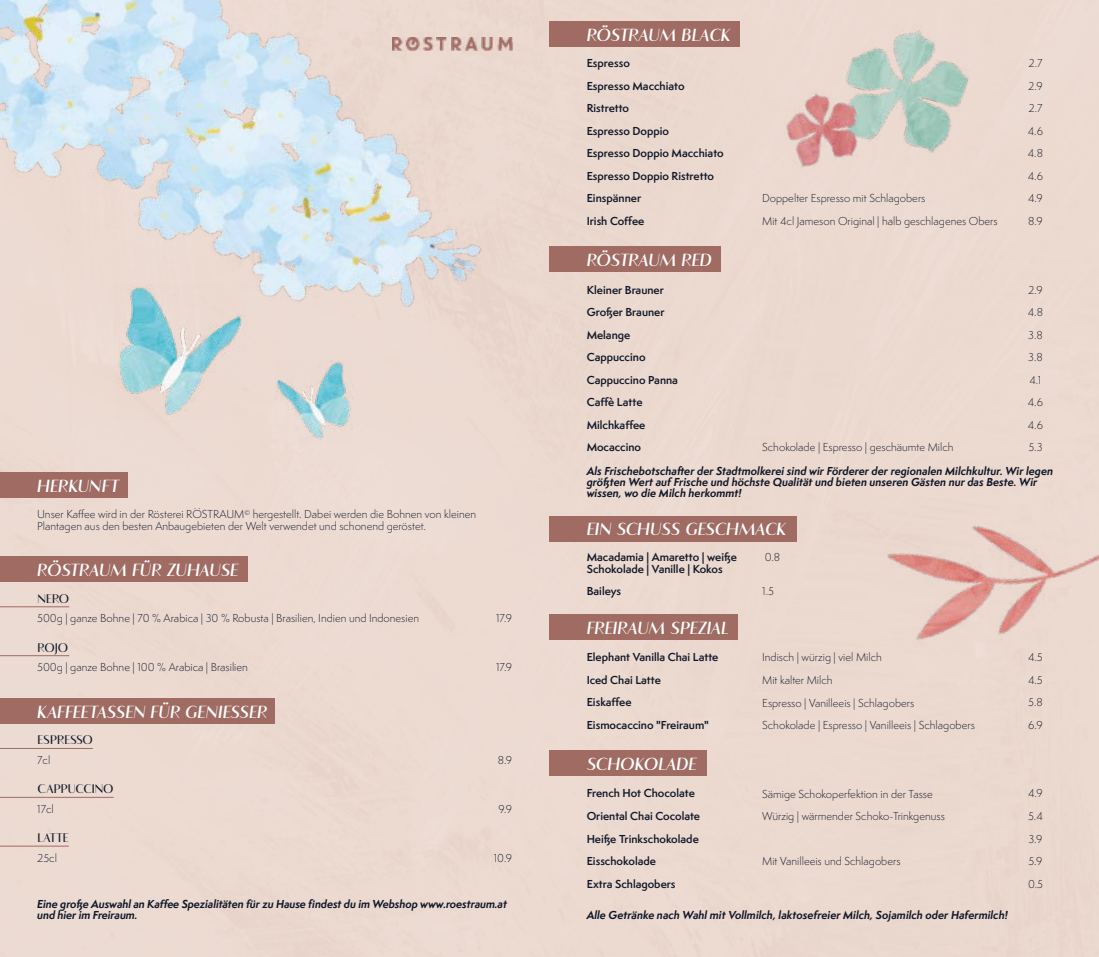
<style>
.page{position:relative;width:1099px;height:957px;background:#fff}
.page>*{position:absolute;margin:0;border:0;box-sizing:border-box;transform-origin:0 0}
.t1{font:italic 600 17.5px "Flatline Sans";letter-spacing:-.01em;color:#fff}
.t2{font:italic 600 17.5px "Flatline Sans";letter-spacing:.015em;color:#fff}
.t3{font:500 12.5px "Flatline Sans";color:#0f1728}
.t4{font:500 12.5px "Flatline Sans";letter-spacing:-.02em;color:#0f1728}
.t5{font:300 10.62px/22.5px "Semplicita Pro";color:#0f1728}
.t6{font:600 10.62px/22.5px "Semplicita Pro";color:#0f1728}
.t7{font:italic 700 10.62px/11.2px "Semplicita Pro";color:#0f1728}
</style>
<div class="page">
<div style="left:0;top:0;width:1098px;height:957px;background:#ecd9d1"></div>
<div style="left:0;top:472px;width:128px;height:25px;background:#9f6b63"></div>
<img style="left:0;top:0;width:571px;height:428px">
<img style="left:115px;top:283px;width:131px;height:138px">
<img style="left:275px;top:361px;width:77px;height:81px">
<img style="left:392px;top:37px;width:120px;height:14px">
<div style="left:0;top:556px;width:248px;height:26px;background:#9f6b63"></div>
<div style="left:0;top:698px;width:275px;height:26px;background:#9f6b63"></div>
<hr style="left:0;top:606px;width:69px;height:1px;background:#9f6b63">
<hr style="left:0;top:748px;width:93px;height:1px;background:#9f6b63">
<hr style="left:0;top:655px;width:69px;height:1px;background:#9f6b63">
<hr style="left:0;top:797px;width:114px;height:1px;background:#9f6b63">
<hr style="left:0;top:846px;width:69px;height:1px;background:#9f6b63">
<div style="left:549px;top:21px;width:191px;height:26px;background:#9f6b63"></div>
<div style="left:549px;top:246px;width:171px;height:26px;background:#9f6b63"></div>
<div style="left:549px;top:614px;width:189px;height:26px;background:#9f6b63"></div>
<div style="left:549px;top:750px;width:158px;height:26px;background:#9f6b63"></div>
<div style="left:549px;top:516px;width:247px;height:26px;background:#9f6b63"></div>
<img style="left:821px;top:7px;width:162px;height:166px">
<img style="left:771px;top:79px;width:99px;height:99px">
<img style="left:872px;top:485px;width:226px;height:184px">
<h1 class="t1" style="left:586px;top:24px;width:145px">RÖSTRAUM BLACK</h1>
<p class="t6" style="left:586px;top:52px;width:138px">Espresso<br>Espresso Macchiato<br>Ristretto<br>Espresso Doppio<br>Espresso Doppio Macchiato<br>Espresso Doppio Ristretto<br>Einspänner<br>Irish Coffee</p>
<p class="t5" style="left:1027px;top:52px;width:17px;text-align:justify">2.7<br>2.9<br>2.7<br>4.6<br>4.8<br>4.6<br>4.9<br>8.9</p>
<p class="t5" style="left:762px;top:187px;width:237px">Doppelter Espresso mit Schlagobers<br>Mit 4cl Jameson Original | halb geschlagenes Obers</p>
<h1 class="t2" style="left:37px;top:475px;width:83px">HERKUNFT</h1>
<p class="t5" style="left:37px;top:509px;width:440px;line-height:11.2px">Unser Kaffee wird in der Rösterei RÖSTRAUM<sup>©</sup> hergestellt. Dabei werden die Bohnen von kleinen<br>Plantagen aus den besten Anbaugebieten der Welt verwendet und schonend geröstet.</p>
<h1 class="t1" style="left:37px;top:559px;width:203px">RÖSTRAUM FÜR ZUHAUSE</h1>
<p class="t3" style="left:38px;top:591px;width:33px">NERO</p>
<p class="t5" style="left:37px;top:607px;width:383px">500g | ganze Bohne | 70 % Arabica | 30 % Robusta | Brasilien, Indien und Indonesien</p>
<p class="t3" style="left:38px;top:640px;width:32px">ROJO</p>
<p class="t5" style="left:37px;top:656px;width:212px">500g | ganze Bohne | 100 % Arabica | Brasilien</p>
<h1 class="t1" style="left:37px;top:701px;width:231px">KAFFEETASSEN FÜR GENIESSER</h1>
<p class="t4" style="left:38px;top:733px;width:57px">ESPRESSO</p>
<p class="t5" style="left:496px;top:607px;width:18px">17.9</p>
<p class="t5" style="left:496px;top:656px;width:18px">17.9</p>
<h1 class="t1" style="left:586px;top:250px;width:126px">RÖSTRAUM RED</h1>
<p class="t6" style="left:586px;top:278px;width:93px">Kleiner Brauner<br>Großer Brauner<br>Melange<br>Cappuccino<br>Cappuccino Panna<br>Caffè Latte<br>Milchkaffee<br>Mocaccino</p>
<p class="t5" style="left:1027px;top:278px;width:17px">2.9<br>4.8<br>3.8<br>3.8<br>4.1<br>4.6<br>4.6</p>
<p class="t5" style="left:762px;top:436px;width:193px">Schokolade | Espresso | geschäumte Milch</p>
<p class="t5" style="left:1028px;top:436px;width:16px">5.3</p>
<p class="t7" style="left:586px;top:465px;width:468px">Als Frischebotschafter der Stadtmolkerei sind wir Förderer der regionalen Milchkultur. Wir legen größten Wert auf Frische und höchste Qualität und bieten unseren Gästen nur das Beste. Wir wissen, wo die Milch herkommt!</p>
<h1 class="t1" style="left:586px;top:519px;width:201px">EIN SCHUSS GESCHMACK</h1>
<p class="t6" style="left:586px;top:551px;width:152px;line-height:11.2px">Macadamia | Amaretto | weiße<br>Schokolade | Vanille | Kokos</p>
<p class="t6" style="left:586px;top:580px;width:36px">Baileys</p>
<p class="t5" style="left:764px;top:546px;width:17px">0.8</p>
<p class="t5" style="left:762px;top:580px;width:13px">1.5</p>
<h1 class="t1" style="left:586px;top:617px;width:143px">FREIRAUM SPEZIAL</h1>
<p class="t6" style="left:586px;top:646px;width:133px">Elephant Vanilla Chai Latte<br>Iced Chai Latte<br>Eiskaffee<br>Eismocaccino "Freiraum"</p>
<p class="t5" style="left:1028px;top:646px;width:16px;text-align:justify">4.5<br>4.5<br>5.8<br>6.9</p>
<p class="t5" style="left:762px;top:646px;width:214px">Indisch | würzig | viel Milch<br>Mit kalter Milch<br>Espresso | Vanilleeis | Schlagobers<br>Schokolade | Espresso | Vanilleeis | Schlagobers</p>
<p class="t5" style="left:37px;top:748px;width:15px">7cl</p>
<p class="t5" style="left:497px;top:748px;width:16px">8.9</p>
<h1 class="t1" style="left:586px;top:753px;width:112px">SCHOKOLADE</h1>
<p class="t6" style="left:586px;top:782px;width:115px">French Hot Chocolate<br>Oriental Chai Cocolate<br>Heiße Trinkschokolade<br>Eisschokolade<br>Extra Schlagobers</p>
<p class="t5" style="left:1027px;top:782px;width:16px;text-align:justify">4.9<br>5.4<br>3.9<br>5.9<br>0.5</p>
<p class="t3" style="left:38px;top:781px;width:77px">CAPPUCCINO</p>
<p class="t3" style="left:38px;top:830px;width:33px">LATTE</p>
<p class="t5" style="left:762px;top:782px;width:184px">Sämige Schokoperfektion in der Tasse<br>Würzig | wärmender Schoko-Trinkgenuss</p>
<p class="t5" style="left:762px;top:850px;width:140px">Mit Vanilleeis und Schlagobers</p>
<p class="t5" style="left:37px;top:797px;width:18px">17cl</p>
<p class="t5" style="left:37px;top:846px;width:21px">25cl</p>
<p class="t5" style="left:498px;top:797px;width:15px">9.9</p>
<p class="t5" style="left:494px;top:846px;width:20px">10.9</p>
<p class="t7" style="left:37px;top:898px;width:471px">Eine große Auswahl an Kaffee Spezialitäten für zu Hause findest du im Webshop www.roestraum.at und hier im Freiraum.</p>
<p class="t7" style="left:586px;top:909px;width:422px">Alle Getränke nach Wahl mit Vollmilch, laktosefreier Milch, Sojamilch oder Hafermilch!</p>
</div>
